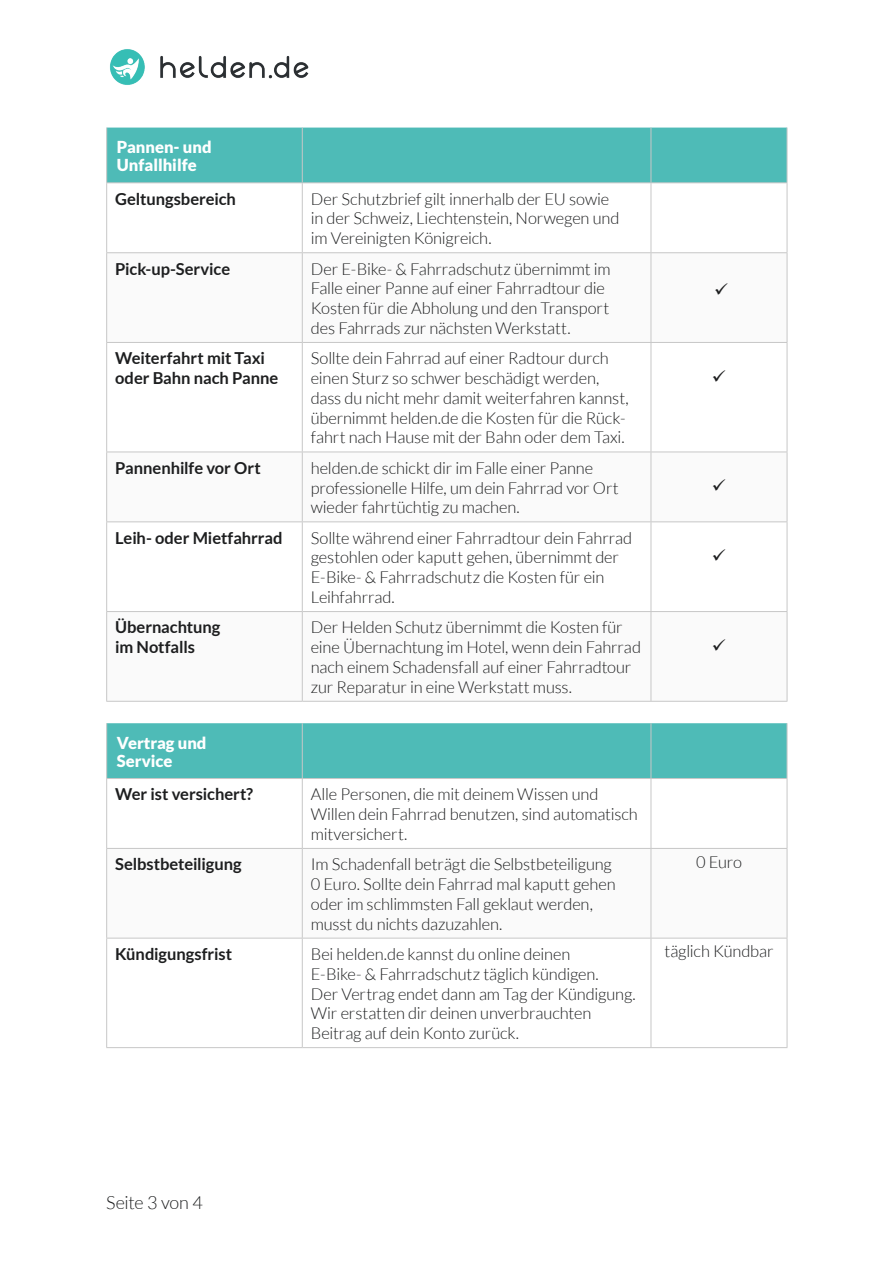
<style>
.page{position:relative;width:893px;height:1263px;background:#fff}
.page>*{position:absolute;margin:0;border:0;box-sizing:border-box;transform-origin:0 0}
.t1{font:300 18px "Lato";letter-spacing:-.015em;color:#1d1e1f}
.t2{font:300 16.5px/19.8px "Lato";letter-spacing:-.01em;color:#1d1e1f}
.t3{font:700 16.5px/19.8px "Lato";letter-spacing:-.005em;color:#1d1e1f}
.t4{font:900 16.5px/18px "Lato";color:#fff}
</style>
<div class="page">
<div style="left:107px;top:128px;width:680px;height:54px;background:#4ebbb7"></div>
<svg style="left:107px;top:253px;width:680px;height:448px"></svg>
<svg style="left:107px;top:343px;width:680px;height:268px"></svg>
<hr style="left:106px;top:183px;width:1px;height:69px;background:#c7c7c7">
<hr style="left:302px;top:183px;width:1px;height:69px;background:#c7c7c7">
<hr style="left:651px;top:183px;width:1px;height:69px;background:#c7c7c7">
<hr style="left:787px;top:183px;width:1px;height:69px;background:#c7c7c7">
<hr style="left:106px;top:252px;width:196px;height:1px;background:#c7c7c7">
<hr style="left:106px;top:253px;width:1px;height:89px;background:#c7c7c7">
<hr style="left:302px;top:252px;width:349px;height:1px;background:#c7c7c7">
<hr style="left:302px;top:253px;width:1px;height:89px;background:#c7c7c7">
<hr style="left:651px;top:252px;width:136px;height:1px;background:#c7c7c7">
<hr style="left:651px;top:253px;width:1px;height:89px;background:#c7c7c7">
<hr style="left:787px;top:253px;width:1px;height:89px;background:#c7c7c7">
<hr style="left:106px;top:343px;width:1px;height:109px;background:#c7c7c7">
<hr style="left:302px;top:343px;width:1px;height:109px;background:#c7c7c7">
<hr style="left:651px;top:343px;width:1px;height:109px;background:#c7c7c7">
<hr style="left:787px;top:343px;width:1px;height:109px;background:#c7c7c7">
<hr style="left:106px;top:452px;width:196px;height:1px;background:#c7c7c7">
<hr style="left:106px;top:452px;width:1px;height:69px;background:#c7c7c7">
<hr style="left:302px;top:452px;width:349px;height:1px;background:#c7c7c7">
<hr style="left:302px;top:452px;width:1px;height:69px;background:#c7c7c7">
<hr style="left:651px;top:452px;width:136px;height:1px;background:#c7c7c7">
<hr style="left:651px;top:452px;width:1px;height:69px;background:#c7c7c7">
<hr style="left:787px;top:452px;width:1px;height:69px;background:#c7c7c7">
<hr style="left:106px;top:521px;width:196px;height:1px;background:#c7c7c7">
<hr style="left:106px;top:522px;width:1px;height:89px;background:#c7c7c7">
<hr style="left:302px;top:521px;width:349px;height:1px;background:#c7c7c7">
<hr style="left:302px;top:522px;width:1px;height:89px;background:#c7c7c7">
<hr style="left:651px;top:521px;width:136px;height:1px;background:#c7c7c7">
<hr style="left:651px;top:522px;width:1px;height:89px;background:#c7c7c7">
<hr style="left:787px;top:522px;width:1px;height:89px;background:#c7c7c7">
<hr style="left:106px;top:611px;width:196px;height:1px;background:#c7c7c7">
<hr style="left:106px;top:612px;width:1px;height:89px;background:#c7c7c7">
<hr style="left:302px;top:611px;width:349px;height:1px;background:#c7c7c7">
<hr style="left:302px;top:612px;width:1px;height:89px;background:#c7c7c7">
<hr style="left:651px;top:611px;width:136px;height:1px;background:#c7c7c7">
<hr style="left:651px;top:612px;width:1px;height:89px;background:#c7c7c7">
<hr style="left:787px;top:612px;width:1px;height:89px;background:#c7c7c7">
<hr style="left:106px;top:701px;width:196px;height:1px;background:#c7c7c7">
<hr style="left:302px;top:701px;width:349px;height:1px;background:#c7c7c7">
<hr style="left:651px;top:701px;width:136px;height:1px;background:#c7c7c7">
<hr style="left:106px;top:128px;width:1px;height:54px;background:#c7c7c7">
<hr style="left:302px;top:128px;width:1px;height:54px;background:#c7c7c7">
<hr style="left:651px;top:128px;width:1px;height:54px;background:#c7c7c7">
<hr style="left:787px;top:128px;width:1px;height:54px;background:#c7c7c7">
<hr style="left:106px;top:182px;width:196px;height:1px;background:#c7c7c7">
<hr style="left:302px;top:182px;width:349px;height:1px;background:#c7c7c7">
<hr style="left:651px;top:182px;width:136px;height:1px;background:#c7c7c7">
<hr style="left:106px;top:342px;width:196px;height:1px;background:#c7c7c7">
<hr style="left:302px;top:342px;width:349px;height:1px;background:#c7c7c7">
<hr style="left:651px;top:342px;width:136px;height:1px;background:#c7c7c7">
<div style="left:107px;top:723px;width:680px;height:55px;background:#4ebbb7"></div>
<svg style="left:107px;top:849px;width:680px;height:89px"></svg>
<hr style="left:106px;top:779px;width:1px;height:69px;background:#c7c7c7">
<hr style="left:302px;top:779px;width:1px;height:69px;background:#c7c7c7">
<hr style="left:651px;top:779px;width:1px;height:69px;background:#c7c7c7">
<hr style="left:787px;top:779px;width:1px;height:69px;background:#c7c7c7">
<hr style="left:106px;top:849px;width:1px;height:89px;background:#c7c7c7">
<hr style="left:302px;top:849px;width:1px;height:89px;background:#c7c7c7">
<hr style="left:651px;top:849px;width:1px;height:89px;background:#c7c7c7">
<hr style="left:787px;top:849px;width:1px;height:89px;background:#c7c7c7">
<hr style="left:106px;top:938px;width:196px;height:1px;background:#c7c7c7">
<hr style="left:106px;top:938px;width:1px;height:109px;background:#c7c7c7">
<hr style="left:302px;top:938px;width:349px;height:1px;background:#c7c7c7">
<hr style="left:302px;top:938px;width:1px;height:109px;background:#c7c7c7">
<hr style="left:651px;top:938px;width:136px;height:1px;background:#c7c7c7">
<hr style="left:651px;top:938px;width:1px;height:109px;background:#c7c7c7">
<hr style="left:787px;top:938px;width:1px;height:109px;background:#c7c7c7">
<hr style="left:106px;top:1047px;width:196px;height:1px;background:#c7c7c7">
<hr style="left:302px;top:1047px;width:349px;height:1px;background:#c7c7c7">
<hr style="left:651px;top:1047px;width:136px;height:1px;background:#c7c7c7">
<hr style="left:106px;top:723px;width:1px;height:55px;background:#c7c7c7">
<hr style="left:302px;top:723px;width:1px;height:55px;background:#c7c7c7">
<hr style="left:651px;top:723px;width:1px;height:55px;background:#c7c7c7">
<hr style="left:787px;top:723px;width:1px;height:55px;background:#c7c7c7">
<hr style="left:106px;top:778px;width:196px;height:1px;background:#c7c7c7">
<hr style="left:302px;top:778px;width:349px;height:1px;background:#c7c7c7">
<hr style="left:651px;top:778px;width:136px;height:1px;background:#c7c7c7">
<hr style="left:106px;top:848px;width:196px;height:1px;background:#c7c7c7">
<hr style="left:302px;top:848px;width:349px;height:1px;background:#c7c7c7">
<hr style="left:651px;top:848px;width:136px;height:1px;background:#c7c7c7">
<img style="left:110px;top:49px;width:199px;height:36px">
<svg style="left:715px;top:283px;width:13px;height:11px"></svg>
<svg style="left:713px;top:370px;width:12px;height:12px"></svg>
<svg style="left:713px;top:479px;width:12px;height:12px"></svg>
<svg style="left:713px;top:549px;width:12px;height:12px"></svg>
<svg style="left:713px;top:639px;width:12px;height:12px"></svg>
<p class="t4" style="left:117px;top:137px;width:96px">Pannen- und<br>Unfallhilfe</p>
<p class="t3" style="left:115px;top:188px;width:122px">Geltungsbereich</p>
<p class="t2" style="left:311px;top:189px;width:310px">Der Schutzbrief gilt innerhalb der EU sowie in der Schweiz, Liechtenstein, Norwegen und im Vereinigten Königreich.</p>
<p class="t3" style="left:115px;top:258px;width:116px">Pick-up-Service</p>
<p class="t2" style="left:311px;top:259px;width:301px">Der E-Bike- &amp; Fahrradschutz übernimmt im Falle einer Panne auf einer Fahrradtour die Kosten für die Abholung und den Transport des Fahrrads zur nächsten Werkstatt.</p>
<p class="t3" style="left:115px;top:348px;width:165px">Weiterfahrt mit Taxi oder Bahn nach Panne</p>
<p class="t2" style="left:311px;top:348px;width:319px">Sollte dein Fahrrad auf einer Radtour durch einen Sturz so schwer beschädigt werden, dass du nicht mehr damit weiterfahren kannst, übernimmt helden.de die Kosten für die Rück&shy;fahrt nach Hause mit der Bahn oder dem Taxi.</p>
<p class="t3" style="left:115px;top:458px;width:147px">Pannenhilfe vor Ort</p>
<p class="t2" style="left:311px;top:458px;width:309px">helden.de schickt dir im Falle einer Panne professionelle Hilfe, um dein Fahrrad vor Ort wieder fahrtüchtig zu machen.</p>
<p class="t3" style="left:115px;top:527px;width:169px">Leih- oder Mietfahrrad</p>
<p class="t2" style="left:311px;top:528px;width:323px">Sollte während einer Fahrradtour dein Fahrrad gestohlen oder kaputt gehen, übernimmt der E-Bike- &amp; Fahrradschutz die Kosten für ein Leihfahrrad.</p>
<p class="t3" style="left:115px;top:617px;width:107px">Übernachtung im Notfalls</p>
<p class="t2" style="left:311px;top:618px;width:332px">Der Helden Schutz übernimmt die Kosten für eine Übernachtung im Hotel, wenn dein Fahrrad nach einem Schadensfall auf einer Fahrradtour zur Reparatur in eine Werkstatt muss.</p>
<p class="t4" style="left:117px;top:733px;width:91px">Vertrag und<br>Service</p>
<p class="t3" style="left:115px;top:784px;width:139px">Wer ist versichert?</p>
<p class="t2" style="left:311px;top:784px;width:329px">Alle Personen, die mit deinem Wissen und<br>Willen dein Fahrrad benutzen, sind automatisch mitversichert.</p>
<p class="t3" style="left:115px;top:854px;width:128px">Selbstbeteiligung</p>
<p class="t2" style="left:311px;top:854px;width:306px">Im Schadenfall beträgt die Selbstbeteiligung 0 Euro. Sollte dein Fahrrad mal kaputt gehen oder im schlimmsten Fall geklaut werden, musst du nichts dazuzahlen.</p>
<p class="t2" style="left:696px;top:852px;width:48px">0 Euro</p>
<p class="t3" style="left:115px;top:944px;width:118px">Kündigungsfrist</p>
<p class="t2" style="left:311px;top:944px;width:327px">Bei helden.de kannst du online deinen<br>E-Bike- &amp; Fahrradschutz täglich kündigen.<br>Der Vertrag endet dann am Tag der Kündigung.<br>Wir erstatten dir deinen unverbrauchten Beitrag auf dein Konto zurück.</p>
<p class="t2" style="left:664px;top:942px;width:111px">täglich Kündbar</p>
<p class="t1" style="left:106px;top:1193px;width:98px">Seite 3 von 4</p>
</div>
